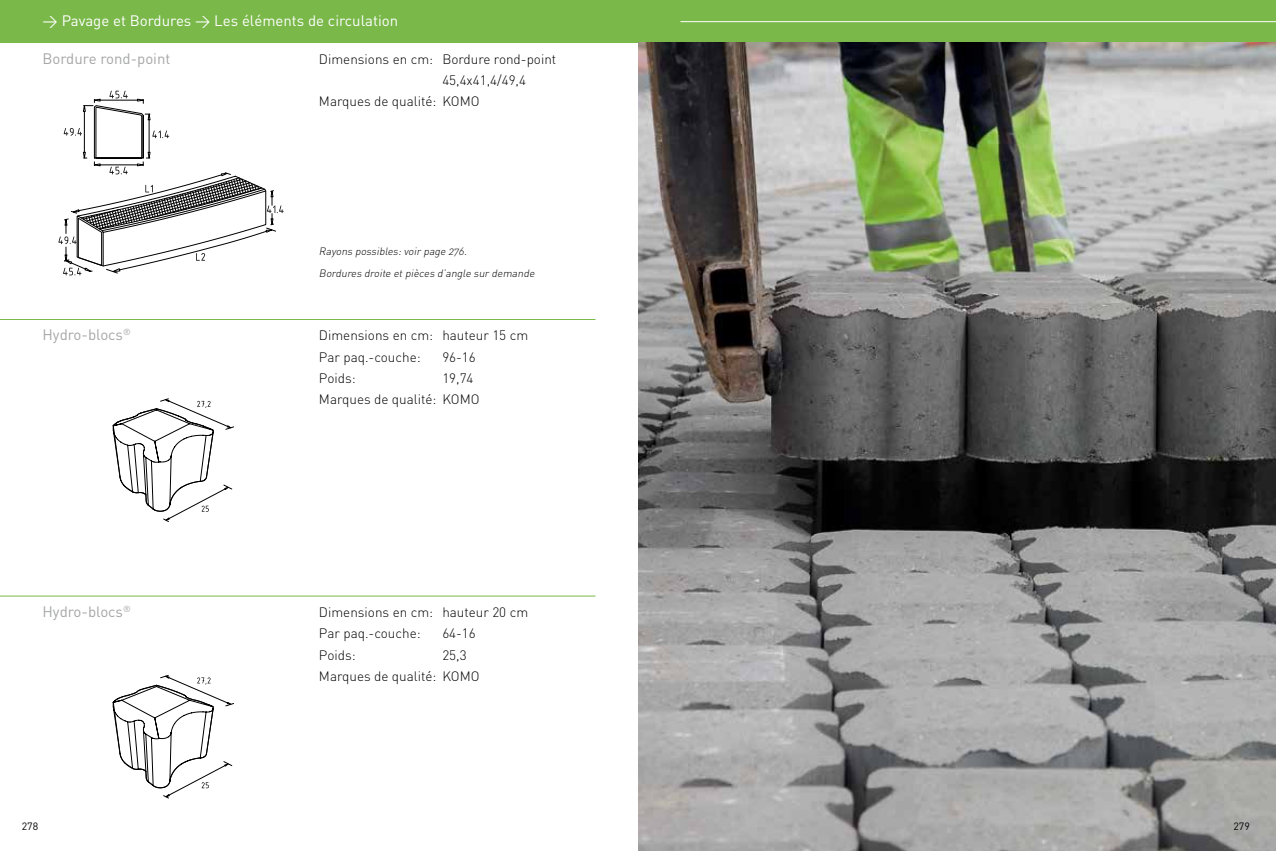
<style>
.page{position:relative;width:1276px;height:851px;background:#fff}
.page>*{position:absolute;margin:0;border:0;box-sizing:border-box;transform-origin:0 0}
.t1{font:15px "DIN";color:#fff}
.t2{font:15px "DIN";color:#a5a6a7}
.t3{font:300 13.5px/21.3px "DIN";color:#000}
.t4{font:italic 10.5px/21.3px "DIN Light Alternate";color:#000}
.t5{font:10.5px "DIN";color:#000}
</style>
<div class="page">
<div style="left:0;top:0;width:1276px;height:43px;background:#79b849"></div>
<svg style="left:112px;top:674px;width:122px;height:124px"></svg>
<svg style="left:112px;top:398px;width:122px;height:124px"></svg>
<svg style="left:58px;top:91px;width:226px;height:184px"></svg>
<hr style="left:680px;top:21px;width:596px;height:1px;background:#fff">
<hr style="left:0;top:319px;width:595px;height:1px;background:#79b849">
<hr style="left:0;top:595px;width:595px;height:1px;background:#79b849">
<img style="left:638px;top:43px;width:638px;height:807px">
<p class="t1" style="left:43px;top:11px;width:357px">&gt; Pavage et Bordures &gt; Les éléments de circulation</p>
<p class="t2" style="left:43px;top:49px;width:129px">Bordure rond-point</p>
<p class="t3" style="left:442px;top:48px;width:115px">Bordure rond-point<br>45,4x41,4/49,4</p>
<p class="t3" style="left:319px;top:48px;width:116px">Dimensions en cm:</p>
<p class="t3" style="left:319px;top:91px;width:162px">Marques de qualité: KOMO</p>
<p class="t4" style="left:319px;top:241px;width:219px">Rayons possibles:voir page 276.<br>Bordures droite etpièces d’angle sur demande</p>
<p class="t2" style="left:43px;top:325px;width:90px">Hydro-blocs<sup>®</sup></p>
<p class="t3" style="left:442px;top:325px;width:87px">hauteur 15 cm<br>96-16<br>19,74</p>
<p class="t3" style="left:319px;top:325px;width:162px">Dimensions en cm:<br>Par paq.-couche:<br>Poids:<br>Marques de qualité: KOMO</p>
<p class="t2" style="left:43px;top:602px;width:90px">Hydro-blocs<sup>®</sup></p>
<p class="t3" style="left:442px;top:601px;width:87px">hauteur 20 cm<br>64-16<br>25,3</p>
<p class="t3" style="left:319px;top:601px;width:162px">Dimensions en cm:<br>Par paq.-couche:<br>Poids:<br>Marques de qualité: KOMO</p>
<p class="t5" style="left:22px;top:819px;width:18px">278</p>
<p class="t5" style="left:1233px;top:819px;width:18px">279</p>
</div>
